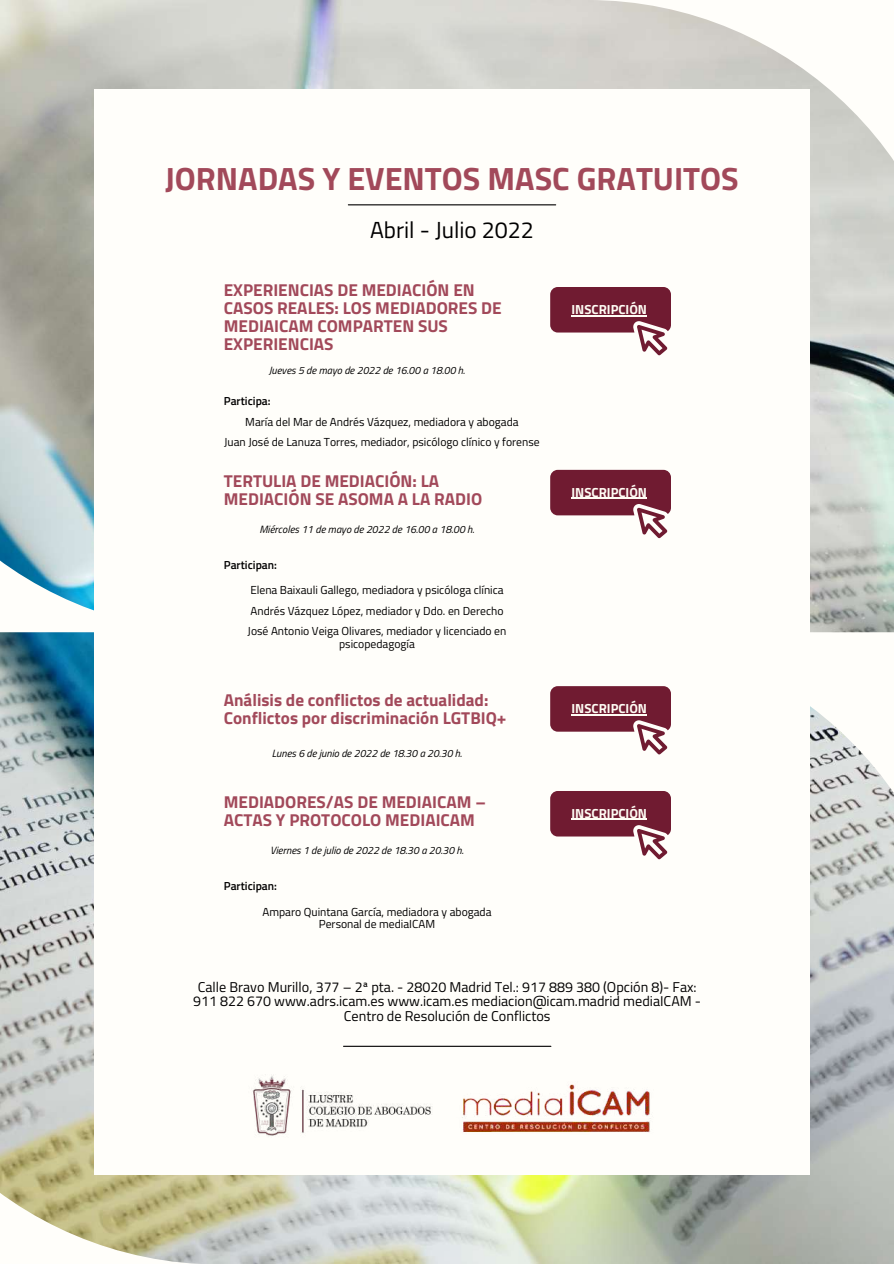
<style>
.page{position:relative;width:894px;height:1264px;background:#fff}
.page>*{position:absolute;margin:0;border:0;box-sizing:border-box;transform-origin:0 0}
.t1{font:700 32.25px "Titillium Web";color:#a2495a}
.t2{font:23.25px "Titillium Web";color:#000}
.t3{font:700 17.1px/18px "Titillium Web";color:#a2495a}
.t4{font:14.25px/14.7px "Titillium Web";color:#000;text-align:center}
.t5{font:700 13.2px "Titillium Web";color:#fffcf4}
.t6{font:11.7px/20.4px "Titillium Web";color:#000;text-align:center}
.t7{font:600 11.7px "Titillium Web";color:#000}
.t8{font:italic 10.5px "Titillium Web";color:#000}
</style>
<div class="page">
<img style="left:0;top:0;width:893px;height:1263px">
<div style="left:94px;top:89px;width:715px;height:1086px;background:#fffefa"></div>
<img style="left:253px;top:1075px;width:179px;height:61px">
<img style="left:462px;top:1084px;width:188px;height:49px">
<hr style="left:348px;top:204px;width:207px;height:1px;background:#000">
<svg style="left:550px;top:287px;width:120px;height:68px"></svg>
<hr style="left:571px;top:315px;width:75px;height:1px;background:#fffcf4">
<svg style="left:550px;top:470px;width:120px;height:68px"></svg>
<hr style="left:571px;top:498px;width:75px;height:1px;background:#fffcf4">
<hr style="left:343px;top:1045px;width:207px;height:1px;background:#000">
<svg style="left:550px;top:686px;width:120px;height:68px"></svg>
<hr style="left:571px;top:714px;width:75px;height:1px;background:#fffcf4">
<svg style="left:550px;top:791px;width:120px;height:68px"></svg>
<hr style="left:571px;top:819px;width:75px;height:1px;background:#fffcf4">
<h1 class="t1" style="left:165px;top:153px;width:575px">JORNADAS Y EVENTOS MASC GRATUITOS</h1>
<h2 class="t2" style="left:370px;top:212px;width:165px">Abril - Julio 2022</h2>
<h3 class="t3" style="left:224px;top:280px;width:279px">EXPERIENCIAS DE MEDIACIÓN EN<br>CASOS REALES: LOS MEDIADORES DE<br>MEDIAICAM COMPARTEN SUS<br>EXPERIENCIAS</h3>
<p class="t8" style="left:268px;top:362px;width:198px">Jueves 5 de mayo de 2022 de 16.00 a 18.00 h.</p>
<p class="t7" style="left:224px;top:391px;width:48px">Participa:</p>
<p class="t6" style="left:224px;top:411px;width:317px">María del Mar de Andrés Vázquez, mediadora y abogada<br>Juan José de Lanuza Torres, mediador, psicólogo clínico y forense</p>
<p class="t5" style="left:571px;top:299px;width:77px">INSCRIPCIÓN</p>
<h3 class="t3" style="left:224px;top:472px;width:260px">TERTULIA DE MEDIACIÓN: LA<br>MEDIACIÓN SE ASOMA A LA RADIO</h3>
<p class="t8" style="left:259px;top:521px;width:216px">Miércoles 11 de mayo de 2022 de 16.00 a 18.00 h.</p>
<p class="t7" style="left:224px;top:556px;width:55px">Participan:</p>
<p class="t6" style="left:247px;top:580px;width:260px;text-align:left">Elena Baixauli Gallego, mediadora y psicóloga clínica<br>Andrés Vázquez López, mediador y Ddo. en Derecho<br>José Antonio Veiga Olivares, mediador y licenciado en</p>
<p class="t6" style="left:339px;top:633px;width:77px">psicopedagogía</p>
<h3 class="t3" style="left:224px;top:690px;width:284px">Análisis de conflictos de actualidad:<br>Conflictos por discriminación LGTBIQ+</h3>
<p class="t8" style="left:271px;top:745px;width:192px">Lunes 6 de junio de 2022 de 18.30 a 20.30 h.</p>
<h3 class="t3" style="left:224px;top:793px;width:263px">MEDIADORES/AS DE MEDIAICAM –<br>ACTAS Y PROTOCOLO MEDIAICAM</h3>
<p class="t8" style="left:270px;top:842px;width:195px">Viernes 1 de julio de 2022 de 18.30 a 20.30 h.</p>
<p class="t7" style="left:224px;top:877px;width:55px">Participan:</p>
<p class="t6" style="left:262px;top:904px;width:230px;line-height:12.6px">Amparo Quintana García, mediadora y abogada<br>Personal de mediaICAM</p>
<p class="t5" style="left:571px;top:482px;width:77px">INSCRIPCIÓN</p>
<p class="t5" style="left:571px;top:698px;width:77px">INSCRIPCIÓN</p>
<p class="t5" style="left:571px;top:802px;width:77px">INSCRIPCIÓN</p>
<p class="t4" style="left:193px;top:979px;width:509px">Calle Bravo Murillo, 377 – 2ª pta. - 28020 Madrid Tel.: 917 889 380 (Opción 8)- Fax:<br>911 822 670 www.adrs.icam.es www.icam.es mediacion@icam.madrid mediaICAM -<br>Centro de Resolución de Conflictos</p>
</div>
